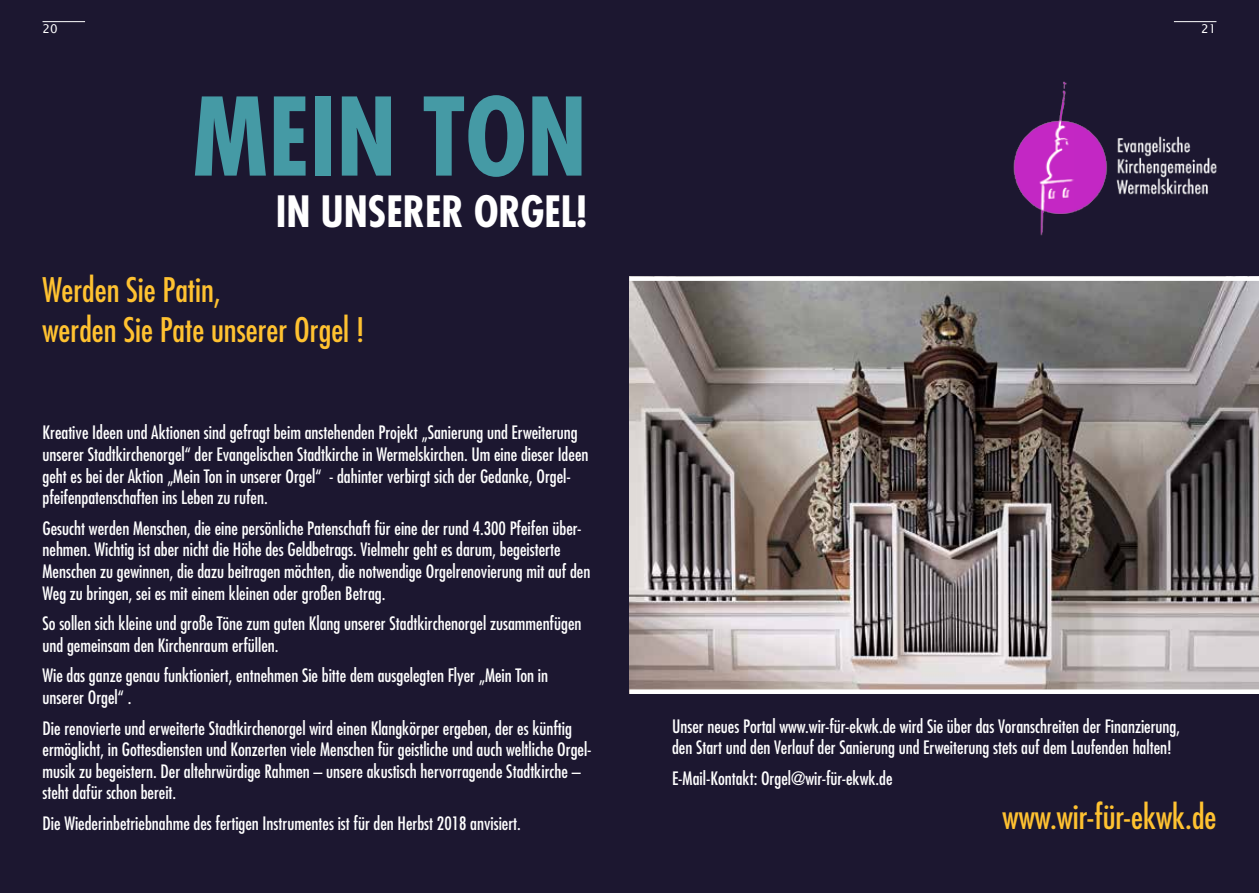
<style>
.page{position:relative;width:1259px;height:893px;background:#1c1730}
.page>*{position:absolute;margin:0;border:0;box-sizing:border-box;transform-origin:0 0}
.t1{font:700 condensed 105px "Futura LT";color:#459aa5}
.t2{font:700 condensed 42px "Futura LT";color:#fff}
.t3{font:condensed 33px/39.6px "Futura LT";color:#ffc230}
.t4{font:condensed 18px/21.6px "Futura LT";color:#fff}
.t5{font:12px "Lucida Sans";color:#fff}
</style>
<div class="page">
<img style="left:1013px;top:81px;width:204px;height:155px">
<img style="left:629px;top:281px;width:630px;height:408px">
<div style="left:629px;top:276px;width:630px;height:5px;background:#fff"></div>
<div style="left:629px;top:689px;width:630px;height:5px;background:#fff"></div>
<hr style="left:43px;top:21px;width:42px;height:1px;background:#fff">
<hr style="left:1174px;top:21px;width:42px;height:1px;background:#fff">
<p class="t5" style="left:43px;top:22px;width:17px">20</p>
<p class="t5" style="left:1201px;top:22px;width:17px">21</p>
<h1 class="t1" style="left:192px;top:72px;width:396px">MEIN TON</h1>
<h2 class="t2" style="left:276px;top:185px;width:313px">IN UNSERER ORGEL!</h2>
<h3 class="t3" style="left:43px;top:270px;width:323px">Werden Sie Patin,<br>werden Sie Pate unserer Orgel !</h3>
<p class="t4" style="left:43px;top:422px;width:547px">Kreative Ideen und Aktionen sind gefragt beim anstehenden Projekt „Sanierung und Erweiterung unserer Stadtkirchenorgel“ der Evangelischen Stadtkirche in Wermelskirchen. Um eine dieser Ideen geht es bei der Aktion „Mein Ton in unserer Orgel“ - dahinter verbirgt sich der Gedanke, Orgel&shy;pfeifenpatenschaften ins Leben zu rufen.</p>
<p class="t4" style="left:43px;top:517px;width:549px">Gesucht werden Menschen, die eine persönliche Patenschaft für eine der rund 4.300 Pfeifen über&shy;nehmen. Wichtig ist aber nicht die Höhe des Geldbetrags. Vielmehr geht es darum, begeisterte Menschen zu gewinnen, die dazu beitragen möchten, die notwendige Orgelrenovierung mit auf den Weg zu bringen, sei es mit einem kleinen oder großen Betrag.</p>
<p class="t4" style="left:43px;top:613px;width:540px">So sollen sich kleine und große Töne zum guten Klang unserer Stadtkirchenorgel zusammenfügen und gemeinsam den Kirchenraum erfüllen.</p>
<p class="t4" style="left:43px;top:665px;width:507px">Wie das ganze genau funktioniert, entnehmen Sie bitte dem ausgelegten Flyer „Mein Ton in unserer Orgel“ .</p>
<p class="t4" style="left:43px;top:717px;width:550px">Die renovierte und erweiterte Stadtkirchenorgel wird einen Klangkörper ergeben, der es künftig ermöglicht, in Gottesdiensten und Konzerten viele Menschen für geistliche und auch weltliche Orgel&shy;musik zu begeistern. Der altehrwürdige Rahmen – unsere akustisch hervorragende Stadtkirche – steht dafür schon bereit.</p>
<p class="t4" style="left:43px;top:812px;width:480px">Die Wiederinbetriebnahme des fertigen Instrumentes ist für den Herbst 2018 anvisiert.</p>
<p class="t4" style="left:672px;top:715px;width:509px">Unser neues Portal www.wir-für-ekwk.de wird Sie über das Voranschreiten der Finanzierung, den Start und den Verlauf der Sanierung und Erweiterung stets auf dem Laufenden halten!</p>
<p class="t4" style="left:672px;top:767px;width:222px">E-Mail-Kontakt: Orgel@wir-für-ekwk.de</p>
<h3 class="t3" style="left:1002px;top:796px;width:215px">www.wir-für-ekwk.de</h3>
</div>
